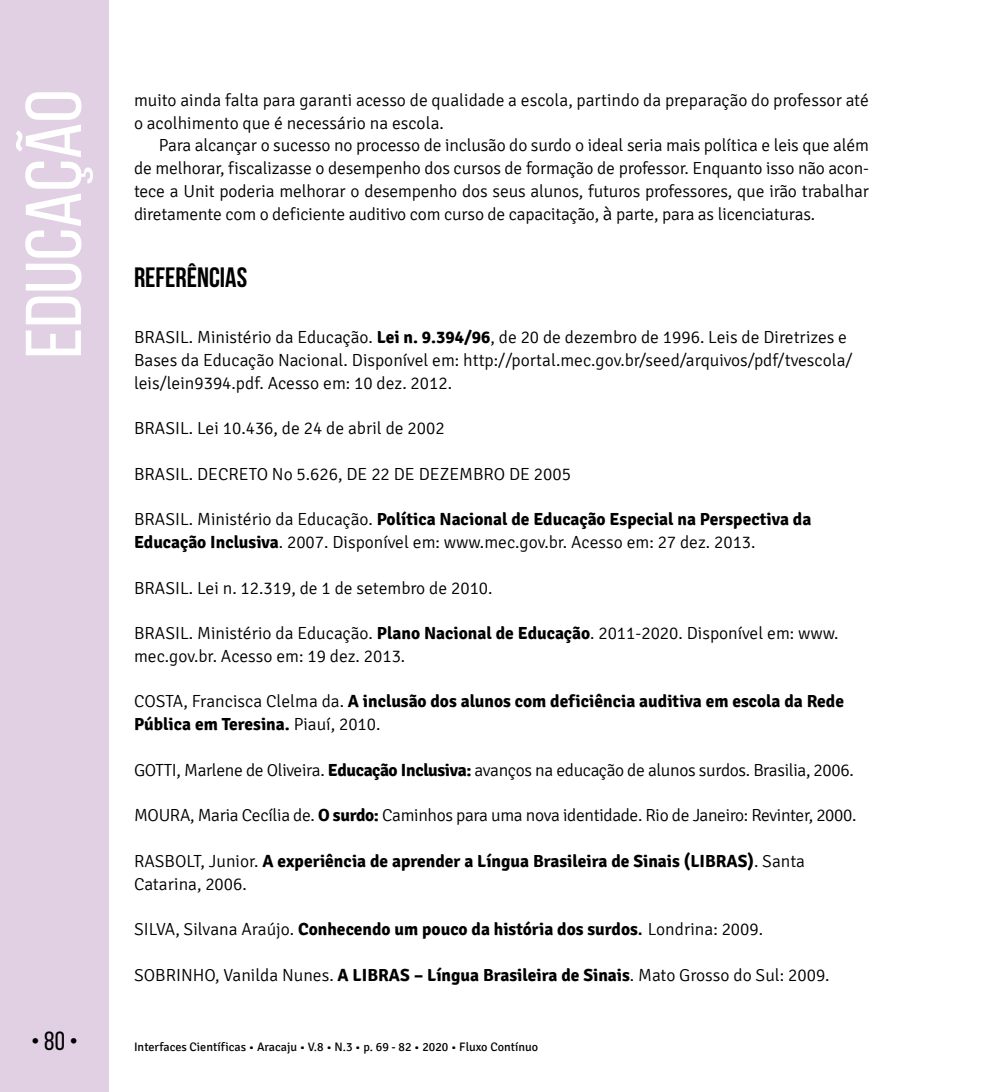
<style>
.page{position:relative;width:993px;height:1092px;background:#fff}
.page>*{position:absolute;margin:0;border:0;box-sizing:border-box;transform-origin:0 0}
.t1{font:78.75px "Bebas Neue";color:#fff;scale:1.09 1}
.t2{font:700 28px "Bebas Neue";color:#000}
.t3{font:26.25px "Bebas Neue";color:#000}
.t4{font:300 17.5px/22.8px "Signika";color:#000}
.t5{font:700 17.5px/22.8px "Signika";color:#000}
.t6{font:300 17.5px "Signika";letter-spacing:-.02em;color:#000}
.t7{font:12.25px "Signika";color:#000}
.s1{font-size:19.25px}
.s2{font-weight:700}
.s3{font-weight:300}
.s4{font-family:"Arial"}
</style>
<div class="page">
<div style="left:0;top:0;width:109px;height:1091px;background:#e1d0e4"></div>
<h1 class="t1" style="left:11px;top:358px;width:248px;rotate:-90deg">EDUCAÇÃO</h1>
<p class="t4" style="left:134px;top:89px;width:736px">muito ainda falta para garanti acesso de qualidade a escola, partindo da preparação do professor até o acolhimento que é necessário na escola.</p>
<p class="t4" style="left:134px;top:134px;width:736px;text-align:justify;text-indent:25px">Para alcançar o sucesso no processo de inclusão do surdo o ideal seria mais política e leis que além de melhorar, fiscalizasse o desempenho dos cursos de formação de professor. Enquanto isso não acon&shy;tece a Unit poderia melhorar o desempenho dos seus alunos, futuros professores, que irão trabalhar diretamente com o deficiente auditivo com curso de capacitação, <span class="s1">à</span> parte, para as licenciaturas.</p>
<h2 class="t2" style="left:134px;top:262px;width:115px">REFERÊNCIAS</h2>
<p class="t4" style="left:134px;top:326px;width:720px">BRASIL. Ministério da Educação. <span class="s2">Lei n. 9.394/96</span>, de 20 de dezembro de 1996. Leis de Diretrizes e<br>Bases da Educação Nacional. Disponível em: http://portal.mec.gov.br/seed/arquivos/pdf/tvescola/ leis/lein9394.pdf. Acesso em: 10 dez. 2012.</p>
<p class="t4" style="left:134px;top:417px;width:312px">BRASIL. Lei 10.436, de 24 de abril de 2002</p>
<p class="t4" style="left:134px;top:463px;width:438px">BRASIL. DECRETO No 5.626, DE 22 DE DEZEMBRO DE 2005</p>
<p class="t4" style="left:134px;top:508px;width:678px">BRASIL. Ministério da Educação. <span class="s2">Política Nacional de Educação Especial na Perspectiva da<br>Educação Inclusiva</span>. 2007. Disponível em: www.mec.gov.br. Acesso em: 27 dez. 2013.</p>
<p class="t4" style="left:134px;top:576px;width:360px">BRASIL. Lei n. 12.319, de 1 de setembro de 2010.</p>
<p class="t4" style="left:134px;top:622px;width:706px">BRASIL. Ministério da Educação. <span class="s2">Plano Nacional de Educação</span>. 2011-2020. Disponível em: www. mec.gov.br. Acesso em: 19 dez. 2013.</p>
<p class="t5" style="left:134px;top:690px;width:711px"><span class="s3">COSTA, Francisca Clelma da.</span> A inclusão dos alunos com deficiência auditiva em escola da Rede<br>Pública em Teresina. <span class="s3">Piauí, 2010.</span></p>
<p class="t6" style="left:134px;top:760px;width:721px">GOTTI, Marlene de Oliveira. <span class="s2">Educação Inclusiva:</span> avanços na educação de alunos surdos. Brasilia, 2006.</p>
<p class="t6" style="left:134px;top:805px;width:723px">MOURA, Maria Cecília de. <span class="s2">O surdo:</span> Caminhos para uma nova identidade. Rio de Janeiro: Revinter, 2000.</p>
<p class="t5" style="left:134px;top:849px;width:672px"><span class="s3">RASBOLT, Junior.</span> A experiência de aprender a Língua Brasileira de Sinais (LIBRAS)<span class="s3">. Santa<br>Catarina, 2006.</span></p>
<p class="t5" style="left:134px;top:918px;width:630px"><span class="s3">SILVA, Silvana Araújo.</span> Conhecendo um pouco da história dos surdos<span class="s4">.</span> <span class="s3">Londrina: 2009.</span></p>
<p class="t4" style="left:134px;top:963px;width:697px">SOBRINHO, Vanilda Nunes. <span class="s2">A LIBRAS – Língua Brasileira de Sinais</span>. Mato Grosso do Sul: 2009.</p>
<h3 class="t3" style="left:31px;top:1026px;width:49px">• 80 •</h3>
<p class="t7" style="left:134px;top:1040px;width:405px">Interfaces Científicas • Aracaju • V.8 • N.3 • p. 69 - 82 • 2020 • Fluxo Contínuo</p>
</div>
